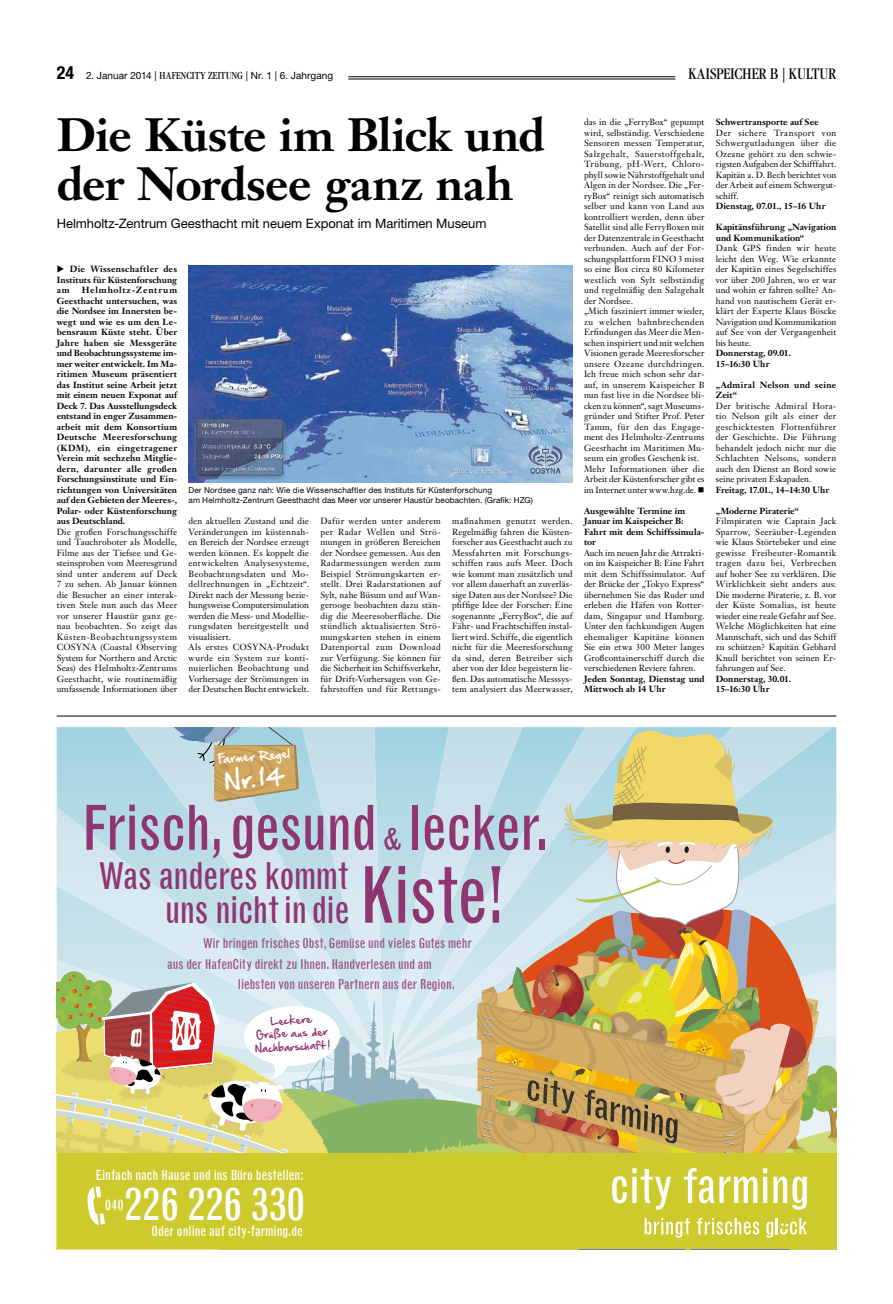
<style>
.page{position:relative;width:893px;height:1304px;background:#fff}
.page>*{position:absolute;margin:0;border:0;box-sizing:border-box;transform-origin:0 0}
.t1{font:condensed 60.9px "Grotesque";letter-spacing:-.01em;color:#8f3572}
.t2{font:700 46px/49px "Janson Text";letter-spacing:-.01em;color:#000}
.t3{font:condensed 43.2px "Grotesque";color:#fff}
.t4{font:condensed 36.5px/33.7px "Grotesque";letter-spacing:-.01em;color:#8f3572}
.t5{font:21.9px "Hand Of Sean";color:#fff}
.t6{font:15px "Garamond ITC Condensed BQ";letter-spacing:.005em;color:#000}
.t7{font:condensed 13.8px "Grotesque";color:#fff}
.t8{font:condensed 13.5px "Grotesque";color:#984f84}
.t9{font:13px "Helvetica Neue LT";letter-spacing:-.005em;color:#000}
.t10{font:10.9px "Hand Of Sean";color:#fff}
.t11{font:10px "Helvetica Neue LT";letter-spacing:.005em;color:#000}
.t12{font:9.6px/13.2px "Hand Of Sean";color:#8f3572;text-align:center}
.t13{font:8.8px/10.5px "Janson Text";letter-spacing:.015em;color:#000}
.t14{font:700 8.8px/10.5px "Janson Text";letter-spacing:.01em;color:#000;text-align:justify}
.t15{font:8.2px/10.5px "Helvetica Neue LT";letter-spacing:.015em;color:#000}
.s1{font-weight:700;font-stretch:condensed;font-size:18px}
.s2{font-family:"Garamond ITC Condensed BQ"}
.s3{font-weight:400}
.s4{font-weight:700}
.s5{font-size:30.3px}
.s6{font-size:76.6px}
</style>
<div class="page">
<hr style="left:348px;top:76px;width:327px;height:1px;background:#000">
<hr style="left:348px;top:79px;width:327px;height:1px;background:#000">
<img style="left:189px;top:265px;width:384px;height:217px">
<svg style="left:57px;top:727px;width:780px;height:522px;background:#cacb9b"></svg>
<hr style="left:57px;top:716px;width:779px;height:1px;background:#000">
<p class="t11" style="left:57px;top:70px;width:278px"><span class="s1">24</span> 2. Januar 2014 | <span class="s2">HAFENCITY ZEITUNG</span> | Nr. 1 | 6. Jahrgang</p>
<p class="t6" style="left:688px;top:66px;width:149px">KAISPEICHER B | KULTUR</p>
<p class="t2" style="left:57px;top:110px;width:490px">Die Küste im Blick und der Nordsee ganz nah</p>
<p class="t9" style="left:57px;top:216px;width:431px">Helmholtz-Zentrum Geesthacht mit neuem Exponat im Maritimen Museum</p>
<p class="t14" style="left:57px;top:264px;width:122px">◆ Die Wissenschaftler des Instituts für Küstenforschung am</p>
<p class="t14" style="left:57px;top:285px;width:122px;text-align:left;text-indent:25px">Helmholtz-Zentrum<br>Geesthacht untersuchen, was die Nordsee im Innersten be&shy;wegt und wie es um den Le&shy;bensraum Küste steht. Über<br>Jahre haben sie Messgeräte und Beobachtungssysteme im&shy;mer weiter entwickelt. Im Ma&shy;ritimen Museum präsentiert das Institut seine Arbeit jetzt mit einem neuen Exponat auf<br>Deck 7. Das Ausstellungsdeck entstand in enger Zusammen&shy;arbeit mit dem Konsortium<br>Deutsche Meeresforschung (KDM), ein eingetragener<br>Verein mit sechzehn Mitglie&shy;dern, darunter alle großen<br>Forschungsinstitute und Ein&shy;richtungen von Universitäten auf den Gebieten der Meeres-,<br>Polar- oder Küstenforschung aus Deutschland.<br><span class="s3">Die großen Forschungsschiffe und Tauchroboter als Modelle,<br>Filme aus der Tiefsee und Ge&shy;steinsproben vom Meeresgrund sind unter anderem auf Deck<br>7 zu sehen. Ab Januar können die Besucher an einer interak&shy;tiven Stele nun auch das Meer vor unserer Haustür ganz ge&shy;nau beobachten. So zeigt das<br>Küsten-Beobachtungssystem<br>COSYNA (Coastal Observing<br>System for Northern and Arctic<br>Seas) des Helmholtz-Zentrums<br>Geesthacht, wie routinemäßig umfassende Informationen über</span></p>
<p class="t15" style="left:189px;top:485px;width:346px">Der Nordsee ganz nah: Wie die Wissenschaftler des Instituts für Küstenforschung<br>am Helmholtz-Zentrum Geesthacht das Meer vor unserer Haustür beobachten. (Grafik: HZG)</p>
<p class="t13" style="left:189px;top:516px;width:122px">den aktuellen Zustand und die<br>Veränderungen im küstennah&shy;en Bereich der Nordsee erzeugt werden können. Es koppelt die entwickelten Analysesysteme,<br>Beobachtungsdaten und Mo&shy;dellrechnungen in „Echtzeit“.<br>Direkt nach der Messung bezie&shy;hungsweise Computersimulation werden die Mess- und Modellie&shy;rungsdaten bereitgestellt und visualisiert.<br>Als erstes COSYNA-Produkt wurde ein System zur konti&shy;nuierlichen Beobachtung und<br>Vorhersage der Strömungen in der Deutschen Bucht entwickelt.</p>
<p class="t13" style="left:320px;top:516px;width:122px;text-align:justify">Dafür werden unter anderem per Radar Wellen und Strö&shy;mungen in größeren Bereichen der Nordsee gemessen. Aus den Radarmessungen werden zum Beispiel Strömungskarten er&shy;stellt. Drei Radarstationen auf Sylt, nahe Büsum und auf Wan&shy;gerooge beobachten dazu stän&shy;dig die Meeresoberfläche. Die stündlich aktualisierten Strö&shy;mungskarten stehen in einem Datenportal zum Download zur Verfügung. Sie können für die Sicherheit im Schiffsverkehr, für Drift-Vorhersagen von Ge&shy;fahrstoffen und für Rettungs-</p>
<p class="t13" style="left:452px;top:516px;width:122px;text-align:justify">maßnahmen genutzt werden.<br>Regelmäßig fahren die Küsten&shy;forscher aus Geesthacht auch zu Messfahrten mit Forschungs&shy;schiffen raus aufs Meer. Doch wie kommt man zusätzlich und vor allem dauerhaft an zuverläs&shy;sige Daten aus der Nordsee? Die pfiffige Idee der Forscher: Eine sogenannte „FerryBox“, die auf Fähr- und Frachtschiffen instal&shy;liert wird. Schiffe, die eigentlich nicht für die Meeresforschung da sind, deren Betreiber sich aber von der Idee begeistern lie&shy;ßen. Das automatische Messsys&shy;tem analysiert das Meerwasser,</p>
<p class="t13" style="left:584px;top:117px;width:122px">das in die „FerryBox“ gepumpt wird, selbständig. Verschiedene<br>Sensoren messen Temperatur,<br>Salzgehalt, Sauerstoffgehalt,<br>Trübung, pH-Wert, Chloro&shy;phyll sowie Nährstoffgehalt und<br>Algen in der Nordsee. Die „Fer&shy;ryBox“ reinigt sich automatisch selber und kann von Land aus kontrolliert werden, denn über<br>Satellit sind alle FerryBoxen mit der Datenzentrale in Geesthacht verbunden. Auch auf der For&shy;schungsplattform FINO 3 misst so eine Box circa 80 Kilometer westlich von Sylt selbständig und regelmäßig den Salzgehalt der Nordsee.<br>„Mich fasziniert immer wieder, zu welchen bahnbrechenden<br>Erfindungen das Meer die Men&shy;schen inspiriert und mit welchen<br>Visionen gerade Meeresforscher unsere Ozeane durchdringen.<br>Ich freue mich schon sehr dar&shy;auf, in unserem Kaispeicher B nun fast live in die Nordsee bli&shy;cken zu können“, sagt Museums&shy;gründer und Stifter Prof. Peter<br>Tamm, für den das Engage&shy;ment des Helmholtz-Zentrums<br>Geesthacht im Maritimen Mu&shy;seum ein großes Geschenk ist.<br>Mehr Informationen über die<br>Arbeit der Küstenforscher gibt es im Internet unter www.hzg.de. ■</p>
<p class="t13" style="left:584px;top:505px;width:122px"><span class="s4">Ausgewählte Termine im<br>Januar im Kaispeicher B:<br>Fahrt mit dem Schiffssimula&shy;tor<br></span>Auch im neuen Jahr die Attrakti&shy;on im Kaispeicher B: Eine Fahrt mit dem Schiffssimulator. Auf der Brücke der „Tokyo Express“ übernehmen Sie das Ruder und erleben die Häfen von Rotter&shy;dam, Singapur und Hamburg.<br>Unter den fachkundigen Augen ehemaliger Kapitäne können<br>Sie ein etwa 300 Meter langes<br>Großcontainerschiff durch die verschiedenen Reviere fahren.<br><span class="s4">Jeden Sonntag, Dienstag und<br>Mittwoch ab 14 Uhr</span></p>
<p class="t13" style="left:716px;top:117px;width:122px"><span class="s4">Schwertransporte auf See<br></span>Der sichere Transport von<br>Schwergutladungen über die<br>Ozeane gehört zu den schwie&shy;rigsten Aufgaben der Schifffahrt.<br>Kapitän a. D. Bech berichtet von der Arbeit auf einem Schwergut&shy;schiff.<br><span class="s4">Dienstag, 07.01., 15–16 Uhr</span></p>
<p class="t13" style="left:716px;top:222px;width:122px"><span class="s4">Kapitänsführung „Navigation und Kommunikation“<br></span>Dank GPS finden wir heute leicht den Weg. Wie erkannte der Kapitän eines Segelschiffes vor über 200 Jahren, wo er war und wohin er fahren sollte? An&shy;hand von nautischem Gerät er&shy;klärt der Experte Klaus Böscke<br>Navigation und Kommunikation auf See von der Vergangenheit bis heute.<br><span class="s4">Donnerstag, 09.01.<br>15–16:30 Uhr</span></p>
<p class="t13" style="left:716px;top:379px;width:122px"><span class="s4">„Admiral Nelson und seine<br>Zeit“<br></span>Der britische Admiral Hora&shy;tio Nelson gilt als einer der geschicktesten Flottenführer der Geschichte. Die Führung behandelt jedoch nicht nur die<br>Schlachten Nelsons, sondern auch den Dienst an Bord sowie seine privaten Eskapaden.<br><span class="s4">Freitag, 17.01., 14–14:30 Uhr</span></p>
<p class="t13" style="left:716px;top:505px;width:122px"><span class="s4">„Moderne Piraterie“<br></span>Filmpiraten wie Captain Jack<br>Sparrow, Seeräuber-Legenden wie Klaus Störtebeker und eine gewisse Freibeuter-Romantik tragen dazu bei, Verbrechen auf hoher See zu verklären. Die<br>Wirklichkeit sieht anders aus:<br>Die moderne Piraterie, z. B. vor der Küste Somalias, ist heute wieder eine reale Gefahr auf See.<br>Welche Möglichkeiten hat eine<br>Mannschaft, sich und das Schiff zu schützen? Kapitän Gebhard<br>Knull berichtet von seinen Er&shy;fahrungen auf See.<br><span class="s4">Donnerstag, 30.01.<br>15–16:30 Uhr</span></p>
<p class="t10" style="left:217px;top:749px;width:74px;rotate:-4deg">Farmer Regel</p>
<p class="t5" style="left:224px;top:761px;width:62px;rotate:-4deg">Nr. 14</p>
<p class="t1" style="left:81px;top:792px;width:470px">Frisch, gesund <span class="s5">&amp;</span> lecker.</p>
<p class="t4" style="left:165px;top:860px;width:341px;text-indent:-66px">Was anderes kommt<br>uns nicht in die <span class="s6">Kiste!</span></p>
<p class="t8" style="left:203px;top:936px;width:270px">Wir bringen frisches Obst, Gemüse und vieles Gutes mehr</p>
<p class="t8" style="left:167px;top:956px;width:266px">aus der HafenCity direkt zu Ihnen. Handverlesen und am</p>
<p class="t8" style="left:238px;top:976px;width:219px">liebsten von unseren Partnern aus der Region.</p>
<p class="t12" style="left:254px;top:1015px;width:76px;rotate:-3deg">Leckere<br>Grüße aus der<br>Nachbarschaft !</p>
<p class="t7" style="left:96px;top:1167px;width:209px">Einfach nach Hause und ins Büro bestellen:</p>
<p class="t7" style="left:105px;top:1197px;width:20px">040</p>
<p class="t3" style="left:125px;top:1179px;width:182px">226 226 330</p>
<p class="t7" style="left:152px;top:1223px;width:153px">Oder online auf city-farming.de</p>
</div>
